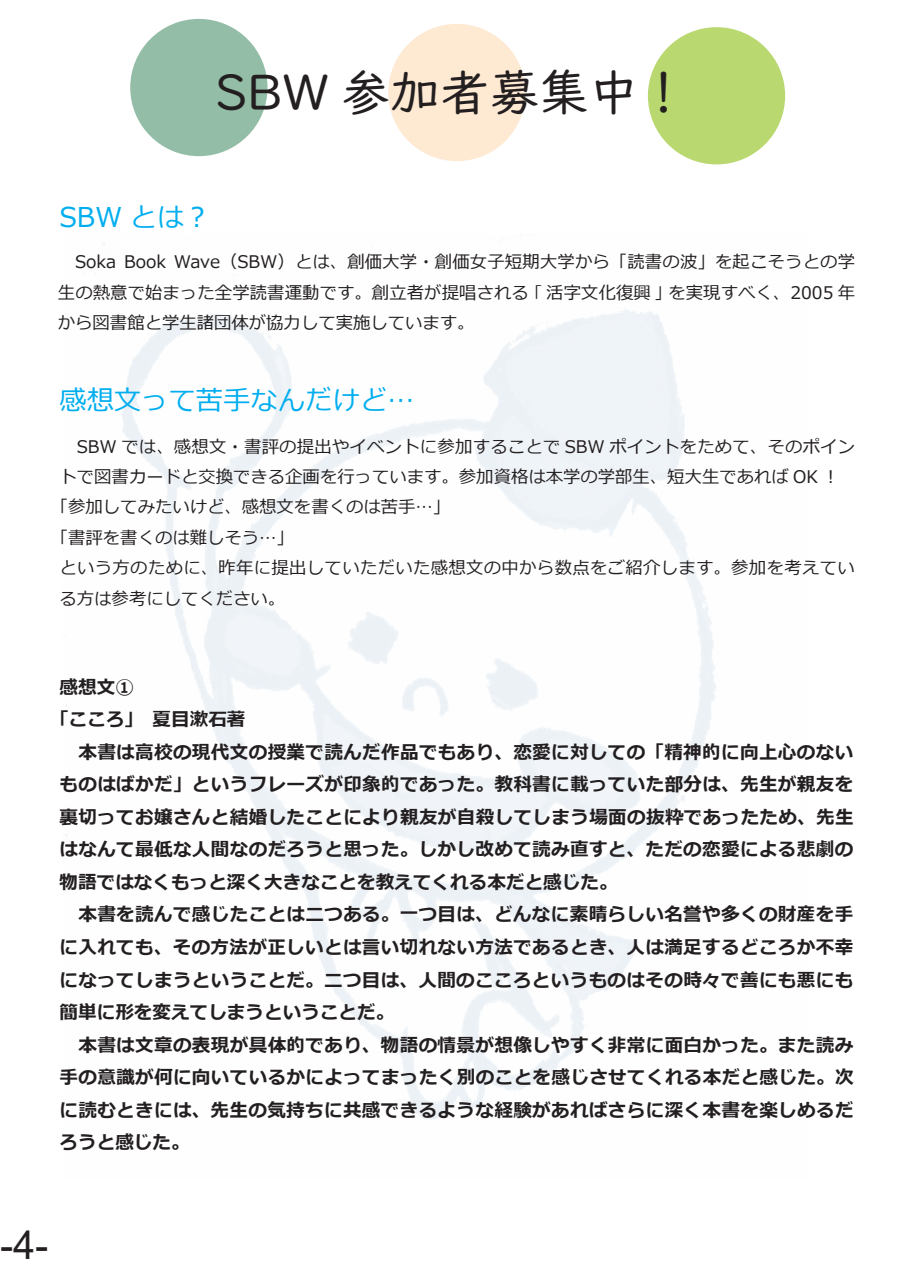
<style>
.page{position:relative;width:903px;height:1275px;background:#fff}
.page>*{position:absolute;margin:0;border:0;box-sizing:border-box;transform-origin:0 0}
.t1{font:49.52px "UD Digi Kyokasho NP R";color:#231f20}
.t2{font:39.73px "Arial";color:#231f20}
.t3{font:27.3px "Meiryo";color:#00aeef}
.t4{font:italic 700 18.55px/32.6px "Meiryo";letter-spacing:.015em;color:#231f20;text-align:justify}
.t5{font:17.32px/30.4px "Meiryo";color:#231f20;text-align:justify}
.t6{font:17.32px/30.4px "Meiryo";letter-spacing:.02em;color:#231f20}
</style>
<div class="page">
<svg style="left:122px;top:309px;width:594px;height:811px"></svg>
<div style="left:648px;top:27px;width:137px;height:137px;background:#bad870;border-radius:50%"></div>
<div style="left:130px;top:19px;width:137px;height:137px;background:#93bda7;border-radius:50%"></div>
<div style="left:388px;top:24px;width:137px;height:137px;background:#fee9d3;border-radius:50%"></div>
<p class="t1" style="left:215px;top:64px;width:475px">SBW 参加者募集中！</p>
<p class="t3" style="left:60px;top:198px;width:153px">SBW とは？</p>
<p class="t5" style="left:58px;top:248px;width:799px">　Soka Book Wave（SBW）とは、創価大学・創価女子短期大学から「読書の波」を起こそうとの学生の熱意で始まった全学読書運動です。創立者が提唱される｢活字文化復興｣を実現すべく、2005 年から図書館と学生諸団体が協力して実施しています。</p>
<p class="t3" style="left:60px;top:381px;width:356px">感想文って苦手なんだけど…</p>
<p class="t5" style="left:60px;top:432px;width:799px">　SBW では、感想文・書評の提出やイベントに参加することで SBW ポイントをためて、そのポイントで図書カードと交換できる企画を行っています。参加資格は本学の学部生、短大生であれば OK ！　</p>
<p class="t5" style="left:51px;top:493px;width:401px">「参加してみたいけど、感想文を書くのは苦手…」</p>
<p class="t5" style="left:51px;top:523px;width:245px">「書評を書くのは難しそう…」</p>
<p class="t6" style="left:60px;top:554px;width:797px">という方のために、昨年に提出していただいた感想文の中から数点をご紹介します。参加を考えている方は参考にしてください。</p>
<p class="t4" style="left:60px;top:671px;width:95px">感想文①　</p>
<p class="t4" style="left:50px;top:704px;width:197px">「こころ」　夏目漱石著</p>
<p class="t4" style="left:60px;top:736px;width:795px">　本書は高校の現代文の授業で読んだ作品でもあり、恋愛に対しての「精神的に向上心のないものはばかだ」というフレーズが印象的であった。教科書に載っていた部分は、先生が親友を裏切ってお嬢さんと結婚したことにより親友が自殺してしまう場面の抜粋であったため、先生はなんて最低な人間なのだろうと思った。しかし改めて読み直すと、ただの恋愛による悲劇の物語ではなくもっと深く大きなことを教えてくれる本だと感じた。</p>
<p class="t4" style="left:60px;top:899px;width:795px">　本書を読んで感じたことは二つある。一つ目は、どんなに素晴らしい名誉や多くの財産を手に入れても、その方法が正しいとは言い切れない方法であるとき、人は満足するどころか不幸になってしまうということだ。二つ目は、人間のこころというものはその時々で善にも悪にも簡単に形を変えてしまうということだ。</p>
<p class="t4" style="left:60px;top:1029px;width:795px">　本書は文章の表現が具体的であり、物語の情景が想像しやすく非常に面白かった。また読み手の意識が何に向いているかによってまったく別のことを感じさせてくれる本だと感じた。次に読むときには、先生の気持ちに共感できるような経験があればさらに深く本書を楽しめるだろうと感じた。</p>
<p class="t2" style="left:0;top:1218px;width:50px">-4-</p>
</div>
